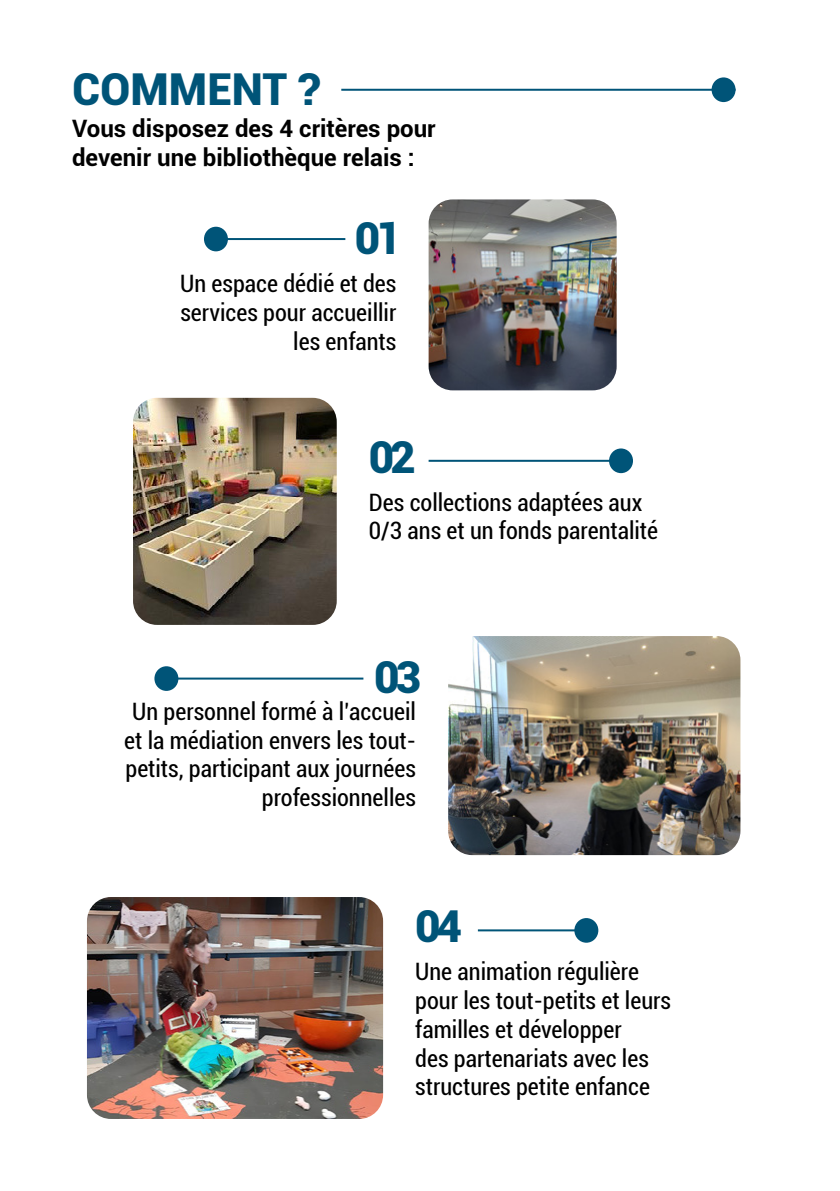
<style>
.page{position:relative;width:840px;height:1191px;background:#fff}
.page>*{position:absolute;margin:0;border:0;box-sizing:border-box;transform-origin:0 0}
.t1{font:900 44px "Roboto";letter-spacing:-.005em;color:#005478}
.t2{font:condensed 24px/28.8px "Roboto";color:#000;text-align:right}
.t3{font:700 24px/28.8px "Roboto";color:#000}
</style>
<div class="page">
<img style="left:448px;top:636px;width:292px;height:219px">
<img style="left:428px;top:199px;width:188px;height:191px">
<img style="left:87px;top:897px;width:296px;height:222px">
<img style="left:133px;top:398px;width:203px;height:227px">
<hr style="left:213px;top:238px;width:132px;height:2px;background:#005478">
<hr style="left:162px;top:677px;width:201px;height:2px;background:#005478">
<hr style="left:428px;top:460px;width:201px;height:2px;background:#005478">
<hr style="left:341px;top:89px;width:394px;height:2px;background:#005478">
<hr style="left:477px;top:929px;width:117px;height:2px;background:#005478">
<div style="left:204px;top:227px;width:24px;height:24px;background:#005478;border-radius:50%"></div>
<div style="left:154px;top:666px;width:24px;height:25px;background:#005478;border-radius:50%"></div>
<div style="left:608px;top:448px;width:24px;height:25px;background:#005478;border-radius:50%"></div>
<div style="left:711px;top:77px;width:24px;height:25px;background:#005478;border-radius:50%"></div>
<div style="left:574px;top:918px;width:24px;height:24px;background:#005478;border-radius:50%"></div>
<p class="t1" style="left:72px;top:58px;width:250px">COMMENT ?</p>
<p class="t3" style="left:72px;top:113px;width:365px">Vous disposez des 4 critères pour devenir une bibliothèque relais :</p>
<p class="t1" style="left:354px;top:207px;width:48px">01</p>
<p class="t2" style="left:180px;top:268px;width:217px">Un espace dédié et des services pour accueillir les enfants</p>
<p class="t1" style="left:369px;top:426px;width:48px">02</p>
<p class="t2" style="left:369px;top:487px;width:290px;text-align:left">Des collections adaptées aux<br>0/3 ans et un fonds parentalité</p>
<p class="t1" style="left:374px;top:646px;width:48px">03</p>
<p class="t2" style="left:124px;top:696px;width:293px">Un personnel formé à l’accueil et la médiation envers les tout&shy;petits, participant aux journées professionnelles</p>
<p class="t1" style="left:415px;top:895px;width:48px">04</p>
<p class="t2" style="left:415px;top:956px;width:257px;text-align:left">Une animation régulière pour les tout-petits et leurs familles et développer<br>des partenariats avec les structures petite enfance</p>
</div>
